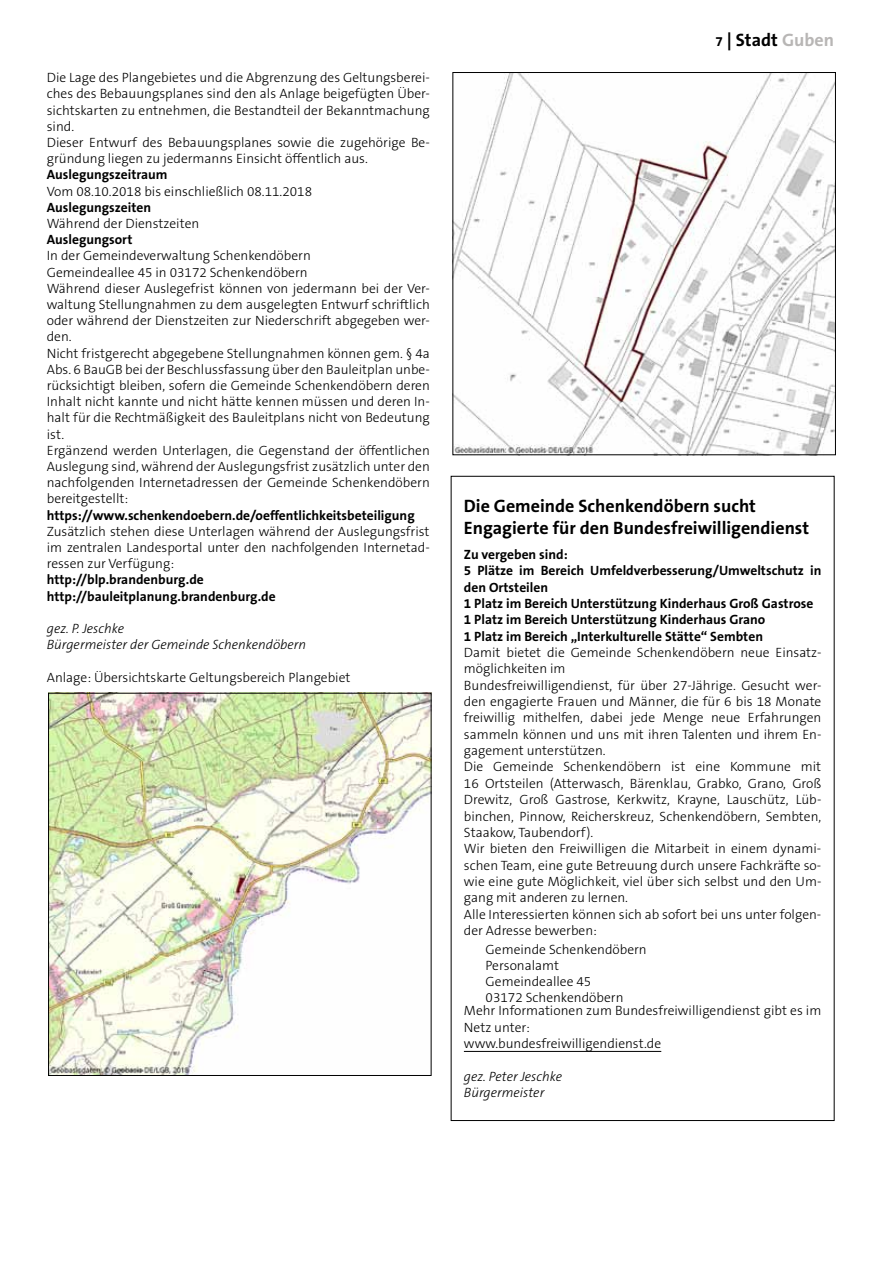
<style>
.page{position:relative;width:881px;height:1263px;background:#fff}
.page>*{position:absolute;margin:0;border:0;box-sizing:border-box;transform-origin:0 0}
.t1{font:700 18px/21.8px "The Sans B7";color:#000}
.t2{font:300 13.5px/16.2px "The Sans B3";color:#000}
.t3{font:700 13.5px/16.4px "The Sans B7";color:#000}
.t4{font:italic 300 13.5px/16.4px "The Sans B3";color:#000}
.s1{font-size:13.5px}
.s2{color:#b8b6b5}
</style>
<div class="page">
<hr style="left:463px;top:1051px;width:198px;height:1px;background:#000">
<img style="left:454px;top:74px;width:379px;height:379px">
<img style="left:50px;top:695px;width:379px;height:379px">
<div style="left:48px;top:693px;width:383px;height:383px;border:1px solid #000"></div>
<p class="t2" style="left:47px;top:70px;width:384px">Die Lage des Plangebietes und die Abgrenzung des Geltungsberei&shy;ches des Bebauungsplanes sind den als Anlage beigefügten Über&shy;sichtskarten zu entnehmen, die Bestandteil der Bekanntmachung sind.<br>Dieser Entwurf des Bebauungsplanes sowie die zugehörige Be&shy;gründung liegen zu jedermanns Einsicht öffentlich aus.</p>
<p class="t3" style="left:47px;top:167px;width:122px">Auslegungszeitraum</p>
<p class="t2" style="left:47px;top:183px;width:267px">Vom 08.10.2018 bis einschließlich 08.11.2018</p>
<p class="t3" style="left:47px;top:199px;width:106px">Auslegungszeiten</p>
<p class="t2" style="left:47px;top:216px;width:154px">Während der Dienstzeiten</p>
<p class="t3" style="left:47px;top:232px;width:87px">Auslegungsort</p>
<p class="t2" style="left:47px;top:248px;width:384px">In der Gemeindeverwaltung Schenkendöbern<br>Gemeindeallee 45 in 03172 Schenkendöbern<br>Während dieser Auslegefrist können von jedermann bei der Ver&shy;waltung Stellungnahmen zu dem ausgelegten Entwurf schriftlich oder während der Dienstzeiten zur Niederschrift abgegeben wer&shy;den.<br>Nicht fristgerecht abgegebene Stellungnahmen können gem. § 4a Abs. 6 BauGB bei der Beschlussfassung über den Bauleitplan unbe&shy;rücksichtigt bleiben, sofern die Gemeinde Schenkendöbern deren Inhalt nicht kannte und nicht hätte kennen müssen und deren In&shy;halt für die Rechtmäßigkeit des Bauleitplans nicht von Bedeutung ist.<br>Ergänzend werden Unterlagen, die Gegenstand der öffentlichen Auslegung sind, während der Auslegungsfrist zusätzlich unter den nachfolgenden Internetadressen der Gemeinde Schenkendöbern bereitgestellt:</p>
<p class="t3" style="left:47px;top:507px;width:369px">https://www.schenkendoebern.de/oeffentlichkeitsbeteiligung</p>
<p class="t2" style="left:47px;top:524px;width:384px;text-align:justify">Zusätzlich stehen diese Unterlagen während der Auslegungsfrist im zentralen Landesportal unter den nachfolgenden Internetad&shy;ressen zur Verfügung:</p>
<p class="t3" style="left:47px;top:572px;width:230px">http://blp.brandenburg.de http://bauleitplanung.brandenburg.de</p>
<p class="t4" style="left:47px;top:621px;width:261px">gez. P. Jeschke<br>Bürgermeister der Gemeinde Schenkendöbern</p>
<p class="t2" style="left:47px;top:669px;width:305px">Anlage: Übersichtskarte Geltungsbereich Plangebiet</p>
<h1 class="t1" style="left:715px;top:29px;width:120px"><span class="s1">7</span> | Stadt <span class="s2">Guben</span></h1>
<h1 class="t1" style="left:463px;top:496px;width:346px">Die Gemeinde Schenkendöbern sucht<br>Engagierte für den Bundesfreiwilligendienst</h1>
<p class="t3" style="left:463px;top:547px;width:359px">Zu vergeben sind:<br>5 Plätze im Bereich Umfeldverbesserung/Umweltschutz in den Ortsteilen<br>1 Platz im Bereich Unterstützung Kinderhaus Groß Gastrose 1 Platz im Bereich Unterstützung Kinderhaus Grano<br>1 Platz im Bereich „Interkulturelle Stätte“ Sembten</p>
<p class="t2" style="left:463px;top:645px;width:359px">Damit bietet die Gemeinde Schenkendöbern neue Einsatz&shy;möglichkeiten im<br>Bundesfreiwilligendienst, für über 27-Jährige. Gesucht wer&shy;den engagierte Frauen und Männer, die für 6 bis 18 Monate freiwillig mithelfen, dabei jede Menge neue Erfahrungen sammeln können und uns mit ihren Talenten und ihrem En&shy;gagement unterstützen.<br>Die Gemeinde Schenkendöbern ist eine Kommune mit 16 Ortsteilen (Atterwasch, Bärenklau, Grabko, Grano, Groß Drewitz, Groß Gastrose, Kerkwitz, Krayne, Lauschütz, Lüb&shy;binchen, Pinnow, Reicherskreuz, Schenkendöbern, Sembten, Staakow, Taubendorf).<br>Wir bieten den Freiwilligen die Mitarbeit in einem dynami&shy;schen Team, eine gute Betreuung durch unsere Fachkräfte so&shy;wie eine gute Möglichkeit, viel über sich selbst und den Um&shy;gang mit anderen zu lernen.<br>Alle Interessierten können sich ab sofort bei uns unter folgen&shy;der Adresse bewerben:</p>
<p class="t2" style="left:485px;top:942px;width:163px">Gemeinde Schenkendöbern<br>Personalamt<br>Gemeindeallee 45<br>03172 Schenkendöbern</p>
<p class="t2" style="left:463px;top:1003px;width:359px">Mehr Informationen zum Bundesfreiwilligendienst gibt es im<br>Netz unter:<br>www.bundesfreiwilligendienst.de</p>
<p class="t4" style="left:463px;top:1069px;width:100px">gez. Peter Jeschke<br>Bürgermeister</p>
</div>
